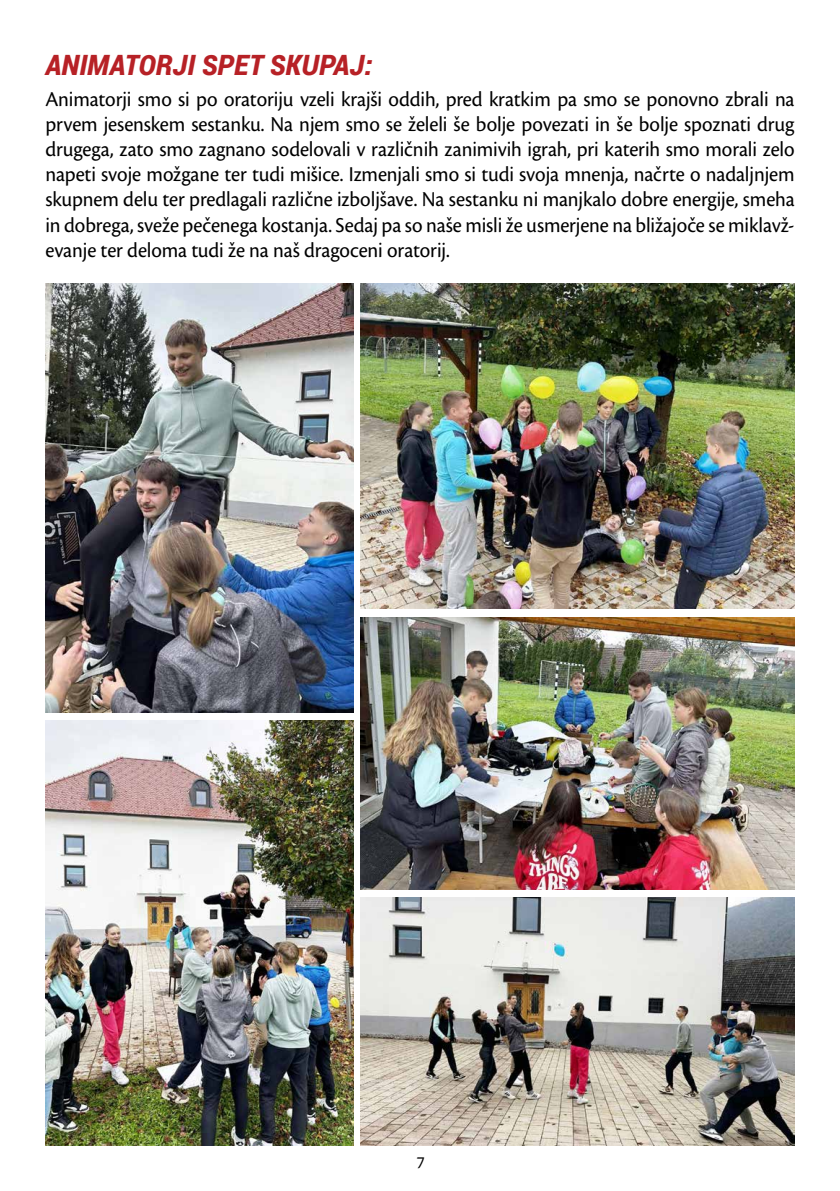
<style>
.page{position:relative;width:840px;height:1191px;background:#fff}
.page>*{position:absolute;margin:0;border:0;box-sizing:border-box;transform-origin:0 0}
.t1{font:italic 900 28px "Roboto";letter-spacing:.01em;color:#b72126;scale:.95 1}
.t2{font:22px/25.2px "Cronos Pro";letter-spacing:-.005em;color:#000;text-align:justify;scale:.95 1}
.t3{font:18px "Cronos Pro";color:#000}
</style>
<div class="page">
<hr style="left:0;top:0;width:1px;height:631px;background:#dcddde">
<img style="left:45px;top:283px;width:308px;height:430px">
<img style="left:360px;top:283px;width:434px;height:326px">
<img style="left:45px;top:720px;width:308px;height:425px">
<img style="left:360px;top:617px;width:434px;height:272px">
<img style="left:360px;top:897px;width:434px;height:248px">
<p class="t1" style="left:45px;top:45px;width:345px">ANIMATORJI SPET SKUPAJ:</p>
<p class="t2" style="left:45px;top:86px;width:789px">Animatorji smo si po oratoriju vzeli krajši oddih, pred kratkim pa smo se ponovno zbrali na prvem jesenskem sestanku. Na njem smo se želeli še bolje povezati in še bolje spoznati drug drugega, zato smo zagnano sodelovali v različnih zanimivih igrah, pri katerih smo morali zelo napeti svoje možgane ter tudi mišice. Izmenjali smo si tudi svoja mnenja, načrte o nadaljnjem skupnem delu ter predlagali različne izboljšave. Na sestanku ni manjkalo dobre energije, smeha in dobrega, sveže pečenega kostanja. Sedaj pa so naše misli že usmerjene na bližajoče se miklavž&shy;evanje ter deloma tudi že na naš dragoceni oratorij.</p>
<p class="t3" style="left:416px;top:1152px;width:10px">7</p>
</div>
